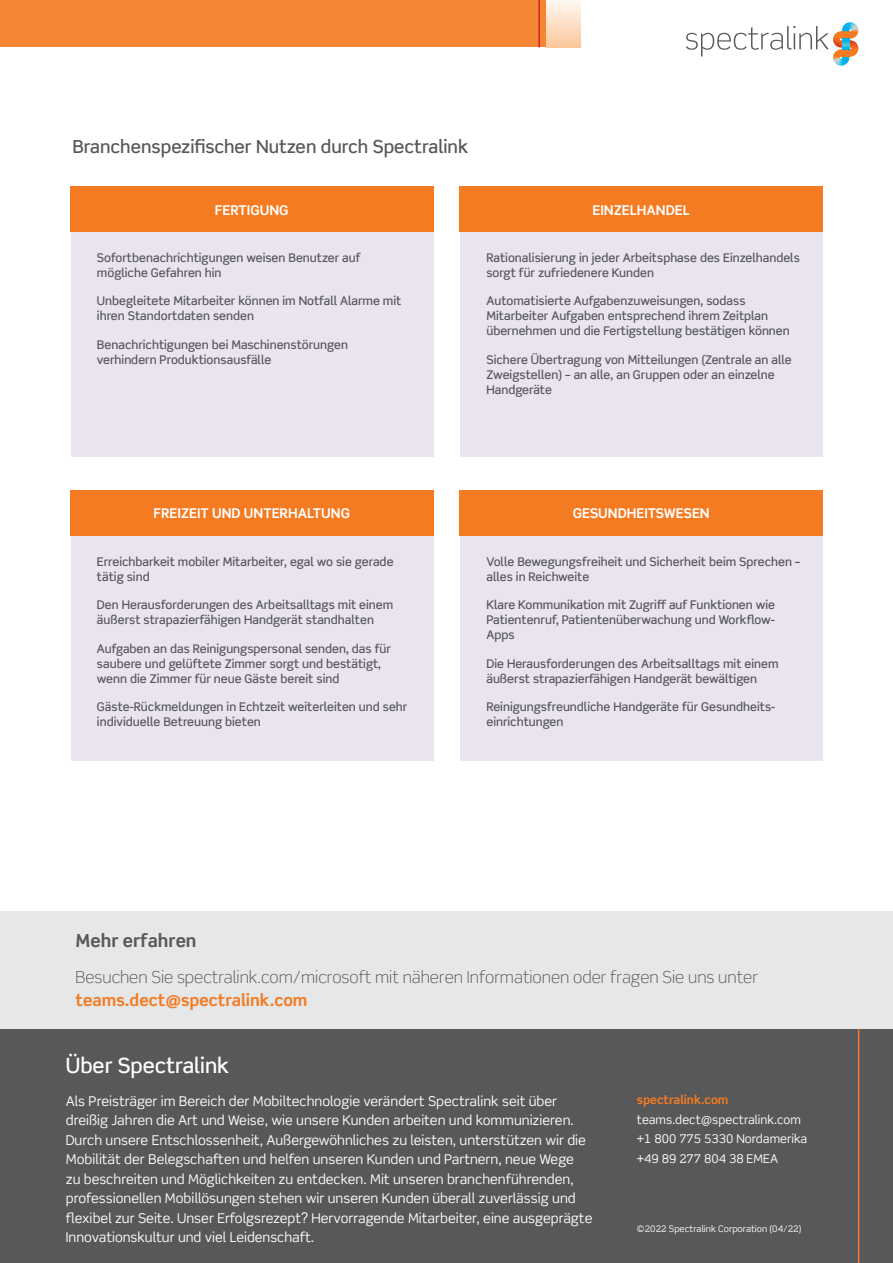
<style>
.page{position:relative;width:893px;height:1263px;background:#fff}
.page>*{position:absolute;margin:0;border:0;box-sizing:border-box;transform-origin:0 0}
.t1{font:500 21px "Scene Std";color:#fff}
.Body{font:500 18px "Scene Std";color:#57585a}
.Body-2{font:700 18px "Scene Std";color:#57585a}
.Body-3{font:300 16.5px/23.4px "Scene Std";color:#57585a}
.t2{font:13.5px/19.5px "Scene Std";color:#fff}
.Body-4{font:700 13.5px "Scene Std";color:#fff}
.Body-5{font:500 12px/15px "Scene Std";color:#57585a}
.t3{font:12px/19.5px "Scene Std";color:#fff}
.t4{font:700 12px "Scene Std";color:#f47b21}
.t5{font:9px "Scene Std";color:#fff}
.s1{font-weight:700;color:#f47b21}
</style>
<div class="page">
<div style="left:0;top:1028px;width:893px;height:235px;background:#57585a"></div>
<hr style="left:858px;top:1028px;width:1px;height:235px;background:#f47b21">
<div style="left:0;top:0;width:546px;height:47px;background:#f48533"></div>
<div style="left:546px;top:0;width:35px;height:47px;background:linear-gradient(to bottom,#fef8f4,#fcc79c)"></div>
<hr style="left:538px;top:0;width:2px;height:47px;background:#d1232a">
<img style="left:833px;top:58px;width:17px;height:8px">
<img style="left:843px;top:22px;width:16px;height:11px">
<svg style="left:686px;top:26px;width:172px;height:32px"></svg>
<div style="left:71px;top:231px;width:363px;height:226px;background:#eae4f1"></div>
<div style="left:71px;top:535px;width:363px;height:226px;background:#eae4f1"></div>
<div style="left:460px;top:231px;width:363px;height:226px;background:#eae4f1"></div>
<div style="left:460px;top:535px;width:363px;height:226px;background:#eae4f1"></div>
<div style="left:70px;top:187px;width:364px;height:45px;background:#f47b21"></div>
<div style="left:70px;top:490px;width:364px;height:46px;background:#f47b21"></div>
<div style="left:459px;top:187px;width:364px;height:45px;background:#f47b21"></div>
<div style="left:459px;top:490px;width:364px;height:46px;background:#f47b21"></div>
<div style="left:0;top:911px;width:893px;height:117px;background:#e6e7e9"></div>
<p class="Body" style="left:72px;top:135px;width:397px">Branchenspezifischer Nutzen durch Spectralink</p>
<p class="Body-4" style="left:215px;top:201px;width:75px">FERTIGUNG</p>
<p class="Body-5" style="left:97px;top:250px;width:265px">Sofortbenachrichtigungen weisen Benutzer auf mögliche Gefahren hin</p>
<p class="Body-5" style="left:97px;top:293px;width:306px">Unbegleitete Mitarbeiter können im Notfall Alarme mit ihren Standortdaten senden</p>
<p class="Body-5" style="left:97px;top:337px;width:253px">Benachrichtigungen bei Maschinenstörungen verhindern Produktionsausfälle</p>
<p class="Body-4" style="left:592px;top:201px;width:99px">EINZELHANDEL</p>
<p class="Body-5" style="left:486px;top:250px;width:315px">Rationalisierung in jeder Arbeitsphase des Einzelhandels sorgt für zufriedenere Kunden</p>
<p class="Body-5" style="left:486px;top:293px;width:305px">Automatisierte Aufgabenzuweisungen, sodass<br>Mitarbeiter Aufgaben entsprechend ihrem Zeitplan übernehmen und die Fertigstellung bestätigen können</p>
<p class="Body-5" style="left:486px;top:352px;width:307px">Sichere Übertragung von Mitteilungen (Zentrale an alle<br>Zweigstellen) – an alle, an Gruppen oder an einzelne<br>Handgeräte</p>
<p class="Body-4" style="left:153px;top:505px;width:198px">FREIZEIT UND UNTERHALTUNG</p>
<p class="Body-5" style="left:97px;top:554px;width:298px">Erreichbarkeit mobiler Mitarbeiter, egal wo sie gerade tätig sind</p>
<p class="Body-5" style="left:97px;top:597px;width:298px">Den Herausforderungen des Arbeitsalltags mit einem äußerst strapazierfähigen Handgerät standhalten</p>
<p class="Body-5" style="left:97px;top:641px;width:295px">Aufgaben an das Reinigungspersonal senden, das für saubere und gelüftete Zimmer sorgt und bestätigt, wenn die Zimmer für neue Gäste bereit sind</p>
<p class="Body-5" style="left:97px;top:699px;width:312px">Gäste‑Rückmeldungen in Echtzeit weiterleiten und sehr individuelle Betreuung bieten</p>
<p class="Body-4" style="left:573px;top:505px;width:139px">GESUNDHEITSWESEN</p>
<p class="Body-5" style="left:486px;top:554px;width:315px">Volle Bewegungsfreiheit und Sicherheit beim Sprechen – alles in Reichweite</p>
<p class="Body-5" style="left:486px;top:597px;width:290px;text-align:justify">Klare Kommunikation mit Zugriff auf Funktionen wie Patientenruf, Patientenüberwachung und Workflow-Apps</p>
<p class="Body-5" style="left:486px;top:656px;width:294px">Die Herausforderungen des Arbeitsalltags mit einem äußerst strapazierfähigen Handgerät bewältigen</p>
<p class="Body-5" style="left:486px;top:699px;width:290px">Reinigungsfreundliche Handgeräte für Gesundheits&shy;einrichtungen</p>
<p class="Body-2" style="left:76px;top:929px;width:123px">Mehr erfahren</p>
<p class="Body-3" style="left:76px;top:965px;width:684px">Besuchen Sie spectralink.com/microsoft mit näheren Informationen oder fragen Sie uns unter <span class="s1">teams.dect@spectralink.com</span></p>
<h1 class="t1" style="left:66px;top:1052px;width:165px">Über Spectralink</h1>
<p class="t2" style="left:66px;top:1091px;width:528px">Als Preisträger im Bereich der Mobiltechnologie verändert Spectralink seit über dreißig Jahren die Art und Weise, wie unsere Kunden arbeiten und kommunizieren.<br>Durch unsere Entschlossenheit, Außergewöhnliches zu leisten, unterstützen wir die Mobilität der Belegschaften und helfen unseren Kunden und Partnern, neue Wege<br>zu beschreiten und Möglichkeiten zu entdecken. Mit unseren branchenführenden, professionellen Mobillösungen stehen wir unseren Kunden überall zuverlässig und flexibel zur Seite. Unser Erfolgsrezept? Hervorragende Mitarbeiter, eine ausgeprägte Innovationskultur und viel Leidenschaft.</p>
<p class="t4" style="left:637px;top:1092px;width:93px">spectralink.com</p>
<p class="t3" style="left:637px;top:1109px;width:172px">teams.dect@spectralink.com +1 800 775 5330 Nordamerika +49 89 277 804 38 EMEA</p>
<p class="t5" style="left:637px;top:1223px;width:166px">©2022 Spectralink Corporation (04/22)</p>
</div>
